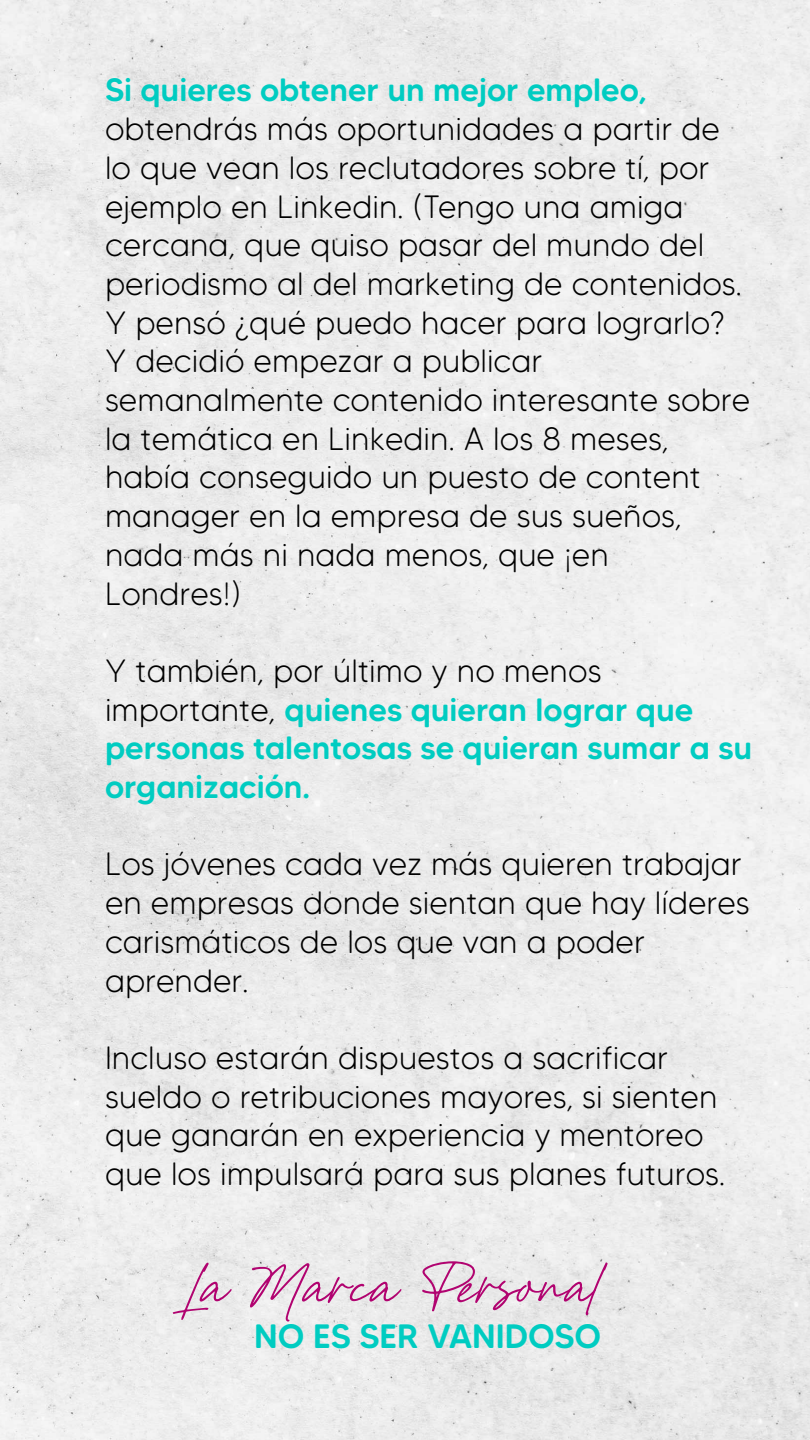
<style>
.page{position:relative;width:810px;height:1440px;background:#fff}
.page>*{position:absolute;margin:0;border:0;box-sizing:border-box;transform-origin:0 0}
.t1{font:69.07px "Golden Hopes PERSONALUSEONLY";color:#b10370}
.t2{font:500 33.75px "MADE Tommy Soft";color:#00ccc1}
.t3{font:300 32.25px/38.7px "MADE Tommy Soft";color:#000}
.t4{font:500 32.25px/38.7px "MADE Tommy Soft";color:#00ccc1}
.s1{font-weight:300;color:#000}
</style>
<div class="page">
<img style="left:0;top:0;width:810px;height:1440px">
<p class="t4" style="left:105px;top:71px;width:544px">Si quieres obtener un mejor empleo,</p>
<p class="t3" style="left:105px;top:109px;width:647px">obtendrás más oportunidades a partir de lo que vean los reclutadores sobre tí, por ejemplo en Linkedin. (Tengo una amiga cercana, que quiso pasar del mundo del periodismo al del marketing de contenidos.<br>Y pensó ¿qué puedo hacer para lograrlo?<br>Y decidió empezar a publicar semanalmente contenido interesante sobre la temática en Linkedin. A los 8 meses, había conseguido un puesto de content manager en la empresa de sus sueños, nada más ni nada menos, que ¡en Londres!)</p>
<p class="t4" style="left:105px;top:651px;width:649px"><span class="s1">Y también, por último y no menos importante,</span> quienes quieran lograr que personas talentosas se quieran sumar a su organización.</p>
<p class="t3" style="left:105px;top:845px;width:646px">Los jóvenes cada vez más quieren trabajar en empresas donde sientan que hay líderes carismáticos de los que van a poder aprender.</p>
<p class="t3" style="left:105px;top:1038px;width:622px">Incluso estarán dispuestos a sacrificar sueldo o retribuciones mayores, si sienten que ganarán en experiencia y mentoreo que los impulsará para sus planes futuros.</p>
<h1 class="t1" style="left:181px;top:1239px;width:422px">La Marca Personal</h1>
<p class="t2" style="left:254px;top:1316px;width:348px">NO ES SER VANIDOSO</p>
</div>
